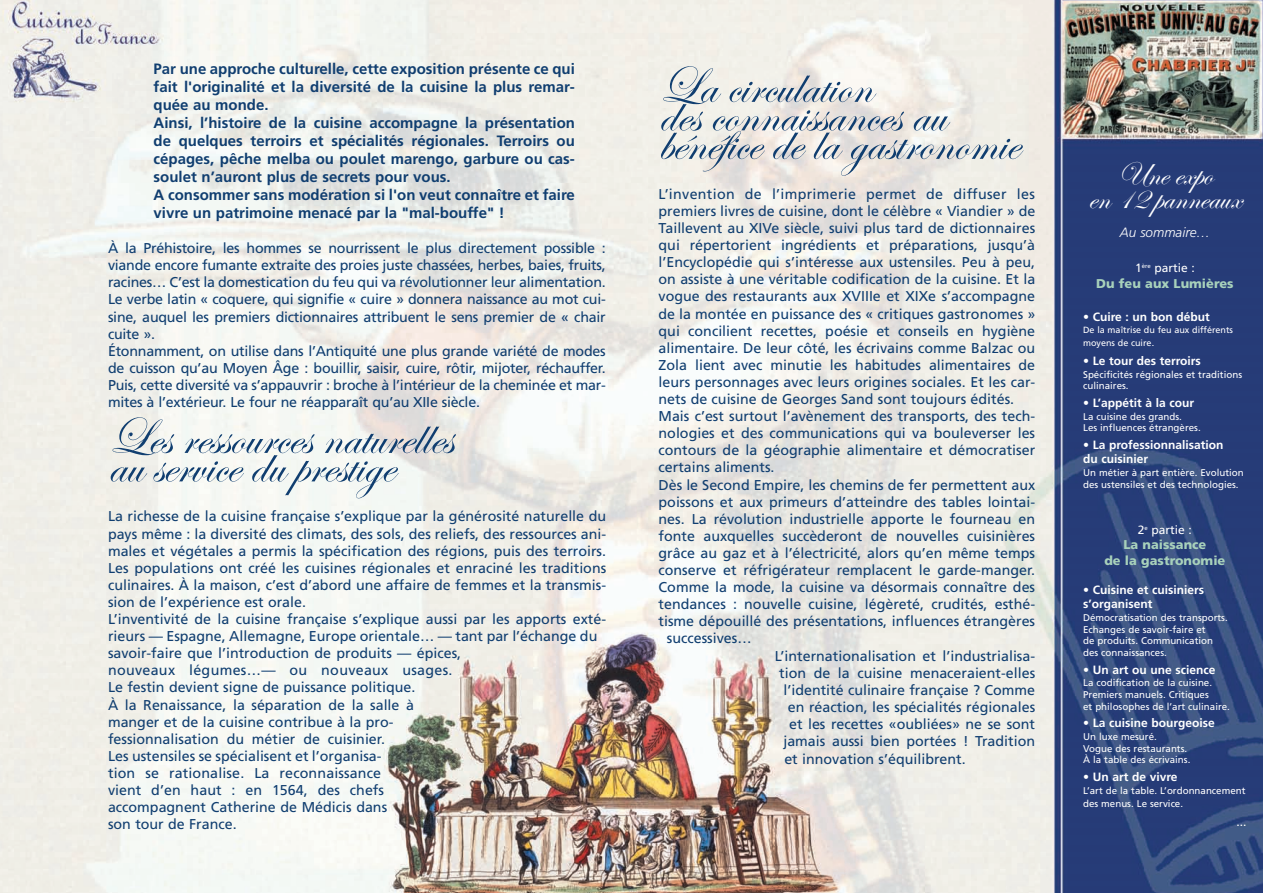
<style>
.page{position:relative;width:1263px;height:893px;background:#fff}
.page>*{position:absolute;margin:0;border:0;box-sizing:border-box;transform-origin:0 0}
.t1{font:52.5px "Edwardian Script ITC";color:#103e70}
.t2{font:33px/24px "Edwardian Script ITC";color:#fff;text-align:center}
.t3{font:700 15px/18px "Frutiger";color:#103e70}
.t4{font:14.25px/17.1px "Frutiger";color:#103e70}
.t5{font:14.25px "Frutiger";letter-spacing:.02em;color:#103e70}
.t6{font:italic 300 13.5px "Frutiger";color:#fff}
.t7{font:900 12.75px/15.3px "Frutiger";color:#a8d1bb;text-align:center}
.t8{font:700 12px/14.4px "Frutiger";color:#fff}
.t9{font:12px "Frutiger";color:#fff}
.t10{font:9.75px/11.7px "Frutiger";color:#fff}
.t11{font:9px/13px "Frutiger";color:#fff}
</style>
<div class="page">
<img style="left:0;top:0;width:1263px;height:893px">
<p class="t3" style="left:154px;top:61px;width:423px">Par une approche culturelle, cette exposition présente ce qui fait l'originalité et la diversité de la cuisine la plus remar&shy;quée au monde.<br>Ainsi, l’histoire de la cuisine accompagne la présentation de quelques terroirs et spécialités régionales. Terroirs ou cépages, pêche melba ou poulet marengo, garbure ou cas&shy;soulet n’auront plus de secrets pour vous.<br>A consommer sans modération si l'on veut connaître et faire vivre un patrimoine menacé par la "mal-bouffe" !</p>
<p class="t4" style="left:108px;top:241px;width:499px">À la Préhistoire, les hommes se nourrissent le plus directement possible : viande encore fumante extraite des proies juste chassées, herbes, baies, fruits, racines… C’est la domestication du feu qui va révolutionner leur alimentation.<br>Le verbe latin « coquere, qui signifie « cuire » donnera naissance au mot cui&shy;sine, auquel les premiers dictionnaires attribuent le sens premier de « chair cuite ».<br>Étonnamment, on utilise dans l’Antiquité une plus grande variété de modes de cuisson qu’au Moyen Âge : bouillir, saisir, cuire, rôtir, mijoter, réchauffer.<br>Puis, cette diversité va s’appauvrir : broche à l’intérieur de la cheminée et mar&shy;mites à l’extérieur. Le four ne réapparaît qu’au XIIe siècle.</p>
<h1 class="t1" style="left:108px;top:404px;width:346px">Les ressources naturelles</h1>
<h1 class="t1" style="left:108px;top:432px;width:287px">au service du prestige</h1>
<p class="t4" style="left:108px;top:509px;width:500px">La richesse de la cuisine française s’explique par la générosité naturelle du pays même : la diversité des climats, des sols, des reliefs, des ressources ani&shy;males et végétales a permis la spécification des régions, puis des terroirs.<br>Les populations ont créé les cuisines régionales et enraciné les traditions culinaires. À la maison, c’est d’abord une affaire de femmes et la transmis&shy;sion de l’expérience est orale.<br>L’inventivité de la cuisine française s’explique aussi par les apports exté&shy;rieurs — Espagne, Allemagne, Europe orientale… — tant par l’échange du savoir-faire que l’introduction de produits — épices,<br>nouveaux légumes…— ou nouveaux usages.<br>Le festin devient signe de puissance politique.<br>À la Renaissance, la séparation de la salle à<br>manger et de la cuisine contribue à la pro-<br>fessionnalisation du métier de cuisinier.<br>Les ustensiles se spécialisent et l’organisa-<br>tion se rationalise. La reconnaissance<br>vient d’en haut : en 1564, des chefs<br>accompagnent Catherine de Médicis dans<br>son tour de France.</p>
<h1 class="t1" style="left:658px;top:53px;width:215px">La circulation</h1>
<h1 class="t1" style="left:658px;top:81px;width:288px">des connaissances au</h1>
<h1 class="t1" style="left:658px;top:110px;width:362px">bénéfice de la gastronomie</h1>
<p class="t5" style="left:658px;top:188px;width:378px">L’invention de l’imprimerie permet de diffuser les</p>
<p class="t4" style="left:658px;top:204px;width:378px">premiers livres de cuisine, dont le célèbre « Viandier » de</p>
<p class="t4" style="left:658px;top:221px;width:378px">Taillevent au XIVe siècle, suivi plus tard de dictionnaires</p>
<p class="t4" style="left:658px;top:238px;width:378px">qui répertorient ingrédients et préparations, jusqu’à</p>
<p class="t4" style="left:658px;top:255px;width:378px">l’Encyclopédie qui s’intéresse aux ustensiles. Peu à peu,</p>
<p class="t4" style="left:658px;top:272px;width:378px">on assiste à une véritable codification de la cuisine. Et la</p>
<p class="t4" style="left:658px;top:289px;width:378px">vogue des restaurants aux XVIIIe et XIXe s’accompagne</p>
<p class="t4" style="left:658px;top:306px;width:378px">de la montée en puissance des « critiques gastronomes »</p>
<p class="t4" style="left:658px;top:323px;width:378px">qui concilient recettes, poésie et conseils en hygiène</p>
<p class="t4" style="left:658px;top:340px;width:378px">alimentaire. De leur côté, les écrivains comme Balzac ou</p>
<p class="t4" style="left:658px;top:357px;width:378px">Zola lient avec minutie les habitudes alimentaires de</p>
<p class="t4" style="left:658px;top:375px;width:378px">leurs personnages avec leurs origines sociales. Et les car-</p>
<p class="t4" style="left:658px;top:392px;width:357px">nets de cuisine de Georges Sand sont toujours édités.</p>
<p class="t4" style="left:658px;top:409px;width:378px">Mais c’est surtout l’avènement des transports, des tech-</p>
<p class="t4" style="left:658px;top:426px;width:378px">nologies et des communications qui va bouleverser les</p>
<p class="t4" style="left:658px;top:443px;width:378px">contours de la géographie alimentaire et démocratiser</p>
<p class="t4" style="left:658px;top:460px;width:118px">certains aliments.</p>
<p class="t4" style="left:658px;top:477px;width:378px">Dès le Second Empire, les chemins de fer permettent aux</p>
<p class="t4" style="left:658px;top:494px;width:378px">poissons et aux primeurs d’atteindre des tables lointai-</p>
<p class="t4" style="left:658px;top:511px;width:378px">nes. La révolution industrielle apporte le fourneau en</p>
<p class="t4" style="left:659px;top:528px;width:378px">fonte auxquelles succèderont de nouvelles cuisinières</p>
<p class="t4" style="left:659px;top:546px;width:378px">grâce au gaz et à l’électricité, alors qu’en même temps</p>
<p class="t4" style="left:659px;top:563px;width:378px">conserve et réfrigérateur remplacent le garde-manger.</p>
<p class="t4" style="left:659px;top:580px;width:378px">Comme la mode, la cuisine va désormais connaître des</p>
<p class="t4" style="left:659px;top:597px;width:378px">tendances : nouvelle cuisine, légèreté, crudités, esthé-</p>
<p class="t4" style="left:659px;top:614px;width:378px">tisme dépouillé des présentations, influences étrangères</p>
<p class="t4" style="left:667px;top:631px;width:86px">successives…</p>
<p class="t4" style="left:775px;top:648px;width:262px">L’internationalisation et l’industrialisa-</p>
<p class="t4" style="left:779px;top:665px;width:257px">tion de la cuisine menaceraient-elles</p>
<p class="t4" style="left:783px;top:682px;width:253px">l’identité culinaire française ? Comme</p>
<p class="t4" style="left:788px;top:699px;width:249px">en réaction, les spécialités régionales</p>
<p class="t4" style="left:789px;top:717px;width:248px">et les recettes «oubliées» ne se sont</p>
<p class="t4" style="left:783px;top:734px;width:253px">jamais aussi bien portées ! Tradition</p>
<p class="t4" style="left:784px;top:751px;width:183px">et innovation s’équilibrent.</p>
<h2 class="t2" style="left:1088px;top:161px;width:154px">Une expo<br>en 12 panneaux</h2>
<p class="t6" style="left:1120px;top:227px;width:92px">Au sommaire…</p>
<p class="t9" style="left:1135px;top:263px;width:61px">1<sup>ère</sup> partie :</p>
<p class="t7" style="left:1096px;top:277px;width:139px">Du feu aux Lumières</p>
<p class="t8" style="left:1083px;top:311px;width:128px">• Cuire : un bon début</p>
<p class="t11" style="left:1083px;top:324px;width:151px">De la maîtrise du feu aux différents moyens de cuire.</p>
<p class="t8" style="left:1083px;top:355px;width:119px">• Le tour des terroirs</p>
<p class="t10" style="left:1083px;top:369px;width:161px">Spécificités régionales et traditions culinaires.</p>
<p class="t8" style="left:1083px;top:397px;width:113px">• L’appétit à la cour</p>
<p class="t10" style="left:1083px;top:411px;width:119px">La cuisine des grands.<br>Les influences étrangères.</p>
<p class="t8" style="left:1083px;top:439px;width:142px">• La professionnalisation du cuisinier</p>
<p class="t10" style="left:1083px;top:468px;width:162px">Un métier à part entière. Evolution des ustensiles et des technologies.</p>
<p class="t9" style="left:1138px;top:525px;width:56px">2<sup>e</sup> partie :</p>
<p class="t7" style="left:1104px;top:538px;width:123px">La naissance<br>de la gastronomie</p>
<p class="t8" style="left:1083px;top:583px;width:123px">• Cuisine et cuisiniers s’organisent</p>
<p class="t10" style="left:1083px;top:612px;width:146px">Démocratisation des transports.<br>Echanges de savoir-faire et<br>de produits. Communication des connaissances.</p>
<p class="t8" style="left:1083px;top:663px;width:134px">• Un art ou une science</p>
<p class="t10" style="left:1083px;top:678px;width:148px">La codification de la cuisine.<br>Premiers manuels. Critiques<br>et philosophes de l’art culinaire.</p>
<p class="t8" style="left:1083px;top:717px;width:133px">• La cuisine bourgeoise</p>
<p class="t10" style="left:1083px;top:732px;width:109px">Un luxe mesuré.<br>Vogue des restaurants.<br>À la table des écrivains.</p>
<p class="t8" style="left:1083px;top:771px;width:96px">• Un art de vivre</p>
<p class="t10" style="left:1083px;top:784px;width:164px;line-height:13.4px">L’art de la table. L’ordonnancement des menus. Le service.</p>
<p class="t9" style="left:1236px;top:817px;width:12px">...</p>
</div>
